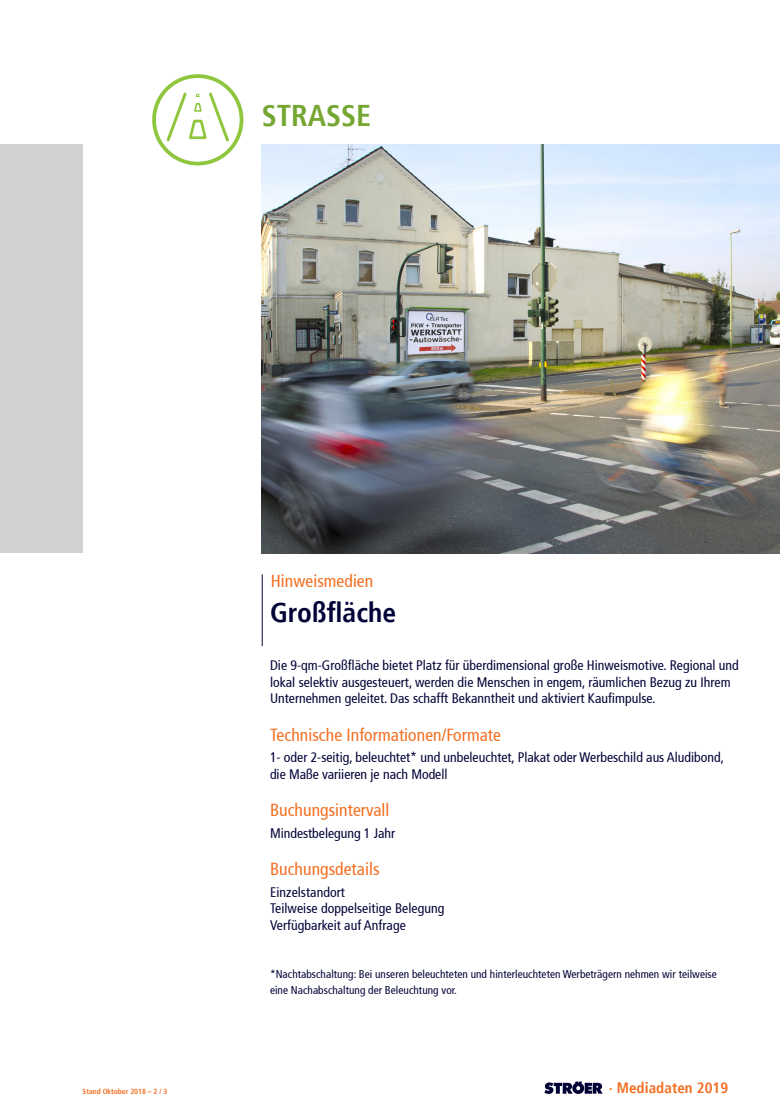
<style>
.page{position:relative;width:780px;height:1117px;background:#fff}
.page>*{position:absolute;margin:0;border:0;box-sizing:border-box;transform-origin:0 0}
.t1{font:700 condensed 30px "Stroeer Frutiger";color:#75a632}
.t2{font:700 condensed 27.5px "Stroeer Frutiger";color:#000236}
.Überschrift{font:condensed 17.5px "Stroeer Frutiger";letter-spacing:.005em;color:#f36e21}
.t3{font:700 condensed 15px "Stroeer Frutiger";letter-spacing:.005em;color:#f36e21}
.t4{font:condensed 13.75px/16.5px "Stroeer Frutiger";color:#000236}
.Sternchen-Text{font:condensed 11.25px "Stroeer Frutiger";letter-spacing:.005em;color:#000236}
.t5{font:700 condensed 7.5px "Stroeer Frutiger";color:#f36e21}
</style>
<div class="page">
<div style="left:0;top:145px;width:83px;height:408px;background:#d1d2d4"></div>
<hr style="left:262px;top:574px;width:1px;height:72px;background:#000236">
<img style="left:262px;top:145px;width:518px;height:408px">
<svg style="left:544px;top:1081px;width:58px;height:12px"></svg>
<svg style="left:164px;top:90px;width:67px;height:52px"></svg>
<div style="left:152px;top:74px;width:91px;height:91px;border:4px solid #8fc63e;border-radius:50%"></div>
<h1 class="t1" style="left:262px;top:97px;width:111px">STRASSE</h1>
<p class="Überschrift" style="left:271px;top:571px;width:104px">Hinweismedien</p>
<p class="t2" style="left:270px;top:595px;width:128px">Großfläche</p>
<p class="t4" style="left:270px;top:657px;width:470px">Die 9-qm-Großfläche bietet Platz für überdimensional große Hinweismotive. Regional und lokal selektiv ausgesteuert, werden die Menschen in engem, räumlichen Bezug zu Ihrem<br>Unternehmen geleitet. Das schafft Bekanntheit und aktiviert Kaufimpulse.</p>
<p class="Überschrift" style="left:270px;top:724px;width:232px">Technische Informationen/Formate</p>
<p class="t4" style="left:270px;top:749px;width:455px">1- oder 2-seitig, beleuchtet* und unbeleuchtet, Plakat oder Werbeschild aus Aludibond, die Maße variieren je nach Modell</p>
<p class="Überschrift" style="left:270px;top:799px;width:121px">Buchungsintervall</p>
<p class="t4" style="left:270px;top:824px;width:127px">Mindestbelegung 1 Jahr</p>
<p class="Überschrift" style="left:270px;top:858px;width:111px">Buchungsdetails</p>
<p class="t4" style="left:270px;top:883px;width:76px">Einzelstandort</p>
<p class="t4" style="left:270px;top:900px;width:176px">Teilweise doppelseitige Belegung</p>
<p class="t4" style="left:270px;top:916px;width:137px">Verfügbarkeit auf Anfrage</p>
<p class="Sternchen-Text" style="left:270px;top:967px;width:448px">*Nachtabschaltung: Bei unseren beleuchteten und hinterleuchteten Werbeträgern nehmen wir teilweise</p>
<p class="Sternchen-Text" style="left:270px;top:983px;width:188px">eine Nachabschaltung der Beleuchtung vor.</p>
<p class="t5" style="left:83px;top:1086px;width:86px">Stand Oktober 2018 – 2 / 3</p>
<p class="t3" style="left:616px;top:1078px;width:113px">Mediadaten 2019</p>
<p class="t3" style="left:608px;top:1075px;width:5px">.</p>
</div>
